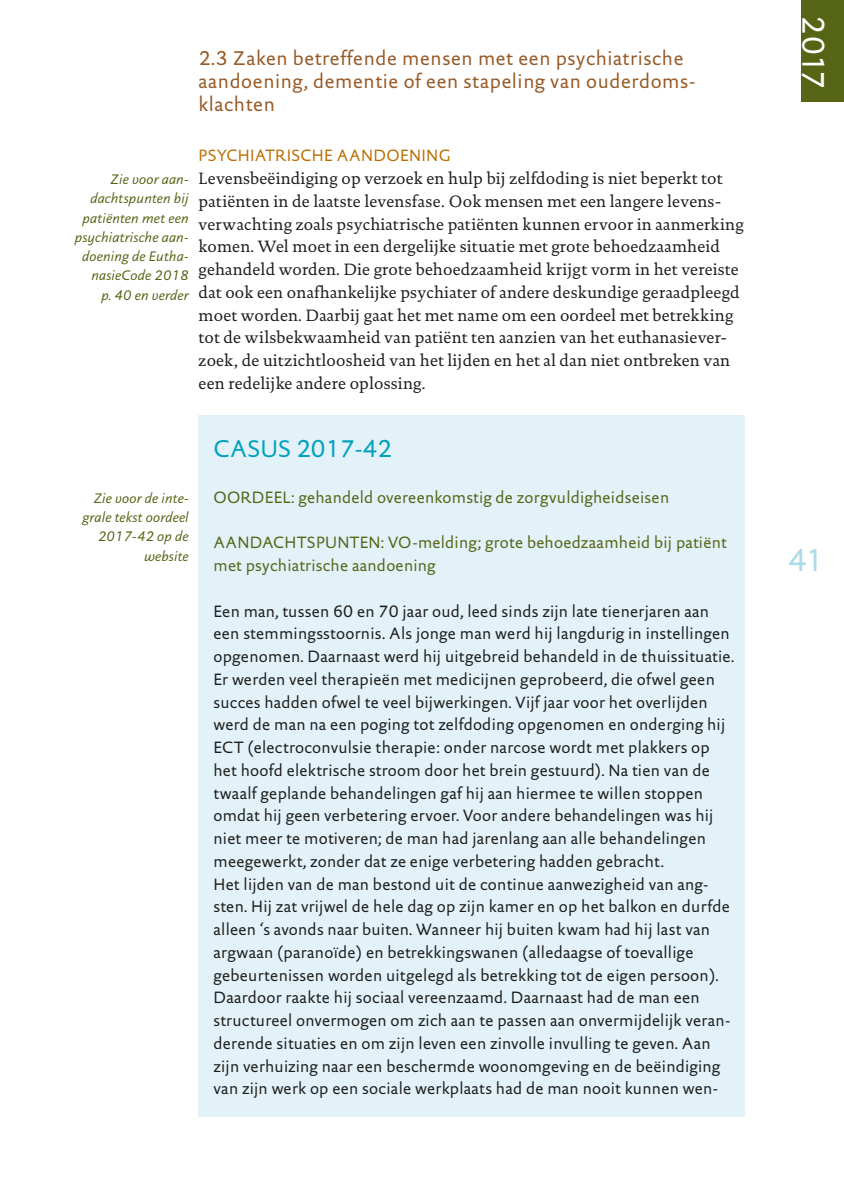
<style>
.page{position:relative;width:844px;height:1191px;background:#fff}
.page>*{position:absolute;margin:0;border:0;box-sizing:border-box;transform-origin:0 0}
.t1{font:31.5px "DTL Documenta Sans TOT";color:#fff}
.t2{font:31.5px "DTL Documenta Sans TOT";color:#aadbe8}
.t3{font:24.5px "DTL Documenta Sans TOT";color:#00a1bf}
.t4{font:20.12px/22.8px "DTL Documenta Sans TOT";letter-spacing:.03em;color:#975925}
.t5{font:16.62px/22.8px "DTL Documenta Sans TOT";letter-spacing:.015em;color:#1d1d1b}
.t6{font:16.62px/22.8px "DTL Documenta TOT";letter-spacing:.01em;color:#1d1d1b}
.t7{font:16.62px/22.8px "DTL Documenta Sans TOT";letter-spacing:.015em;color:#556415}
.t8{font:16.62px "DTL Documenta Sans TOT";letter-spacing:.02em;color:#ba6e00}
.t9{font:italic 14px/19.2px "DTL Documenta Sans TOT";letter-spacing:.015em;color:#556415;text-align:right}
</style>
<div class="page">
<div style="left:801px;top:0;width:42px;height:102px;background:#556415"></div>
<div style="left:198px;top:415px;width:546px;height:701px;background:#e2f2f8"></div>
<p class="t9" style="left:75px;top:169px;width:115px">Zie voor aan&shy;dachtspunten bij patiënten met een psychiatrische aan&shy;doening de Eutha&shy;nasieCode 2018<br>p. 40 en verder</p>
<p class="t4" style="left:198px;top:47px;width:498px">2.3 Zaken betreffende mensen met een psychiatrische aandoening, dementie of een stapeling van ouderdoms&shy;klachten</p>
<p class="t8" style="left:198px;top:145px;width:253px">PSYCHIATRISCHE AANDOENING</p>
<p class="t6" style="left:198px;top:167px;width:546px">Levensbeëindiging op verzoek en hulp bij zelfdoding is niet beperkt tot patiënten in de laatste levensfase. Ook mensen met een langere levens&shy;verwachting zoals psychiatrische patiënten kunnen ervoor in aanmerking komen. Wel moet in een dergelijke situatie met grote behoedzaamheid gehandeld worden. Die grote behoedzaamheid krijgt vorm in het vereiste dat ook een onafhankelijke psychiater of andere deskundige geraadpleegd moet worden. Daarbij gaat het met name om een oordeel met betrekking tot de wilsbekwaamheid van patiënt ten aanzien van het euthanasiever&shy;zoek, de uitzichtloosheid van het lijden en het al dan niet ontbreken van een redelijke andere oplossing.</p>
<p class="t9" style="left:82px;top:488px;width:108px">Zie voor de inte&shy;grale tekst oordeel<br>2017-42 op de website</p>
<h2 class="t3" style="left:213px;top:434px;width:180px">CASUS 2017-42</h2>
<p class="t7" style="left:213px;top:485px;width:457px">OORDEEL: gehandeld overeenkomstig de zorgvuldigheidseisen</p>
<p class="t7" style="left:213px;top:531px;width:515px">AANDACHTSPUNTEN: VO-melding; grote behoedzaamheid bij patiënt met psychiatrische aandoening</p>
<p class="t5" style="left:213px;top:599px;width:522px">Een man, tussen 60 en 70 jaar oud, leed sinds zijn late tienerjaren aan een stemmingsstoornis. Als jonge man werd hij langdurig in instellingen opgenomen. Daarnaast werd hij uitgebreid behandeld in de thuissituatie.<br>Er werden veel therapieën met medicijnen geprobeerd, die ofwel geen succes hadden ofwel te veel bijwerkingen. Vijf jaar voor het overlijden werd de man na een poging tot zelfdoding opgenomen en onderging hij ECT (electroconvulsie therapie: onder narcose wordt met plakkers op het hoofd elektrische stroom door het brein gestuurd). Na tien van de twaalf geplande behandelingen gaf hij aan hiermee te willen stoppen omdat hij geen verbetering ervoer. Voor andere behandelingen was hij niet meer te motiveren; de man had jarenlang aan alle behandelingen meegewerkt, zonder dat ze enige verbetering hadden gebracht.<br>Het lijden van de man bestond uit de continue aanwezigheid van ang&shy;sten. Hij zat vrijwel de hele dag op zijn kamer en op het balkon en durfde alleen ‘s avonds naar buiten. Wanneer hij buiten kwam had hij last van argwaan (paranoïde) en betrekkingswanen (alledaagse of toevallige gebeurtenissen worden uitgelegd als betrekking tot de eigen persoon).<br>Daardoor raakte hij sociaal vereenzaamd. Daarnaast had de man een structureel onvermogen om zich aan te passen aan onvermijdelijk veran&shy;derende situaties en om zijn leven een zinvolle invulling te geven. Aan zijn verhuizing naar een beschermde woonomgeving en de beëindiging van zijn werk op een sociale werkplaats had de man nooit kunnen wen-</p>
<h1 class="t1" style="left:832px;top:15px;width:76px;rotate:90deg">2017</h1>
<h1 class="t2" style="left:787px;top:541px;width:38px">41</h1>
</div>
